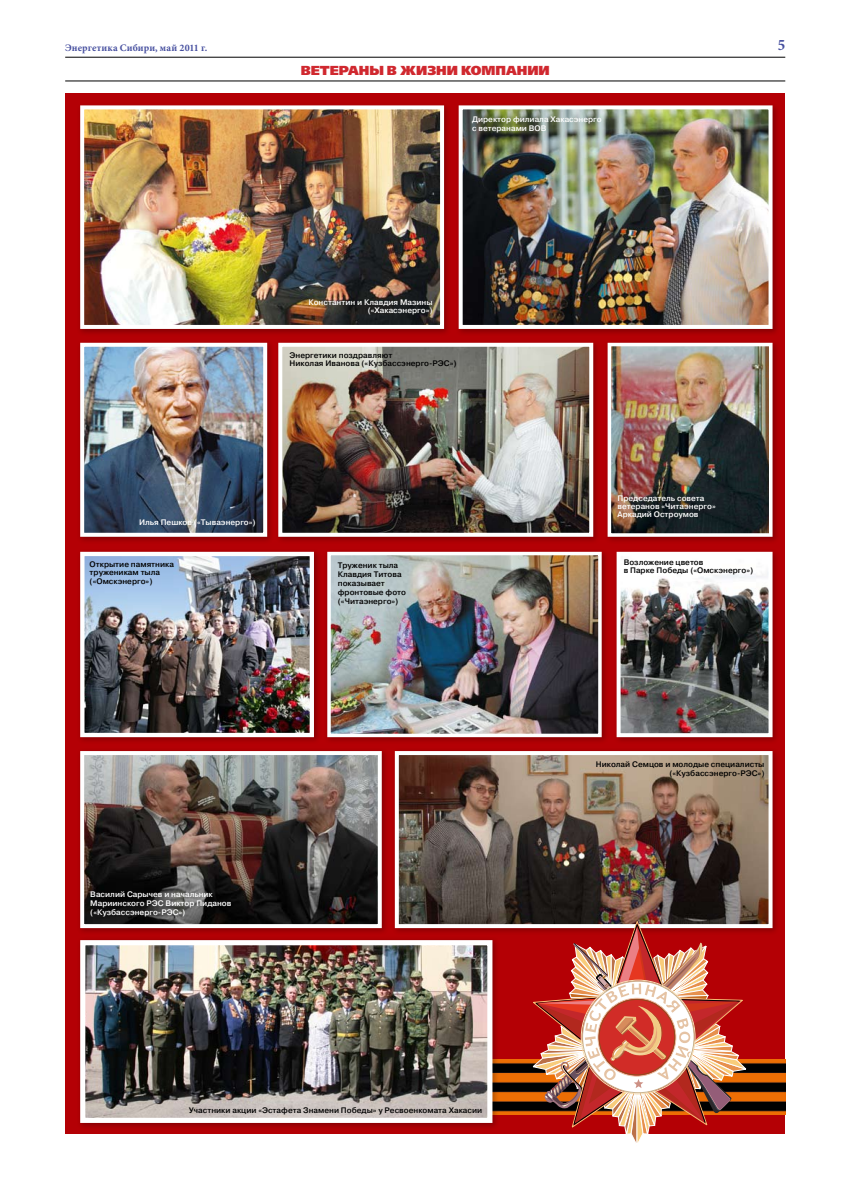
<style>
.page{position:relative;width:842px;height:1191px;background:#fff}
.page>*{position:absolute;margin:0;border:0;box-sizing:border-box;transform-origin:0 0}
.t1{font:700 condensed 16px "Minion Pro";color:#464f9f}
.t2{font:13px "Free Set Black C";color:#d0282f}
.t3{font:700 10px "Minion Pro";letter-spacing:.015em;color:#464f9f}
.t4{font:500 8px/8.4px "Pragmatica";color:#000}
.t5{font:500 8px/8.4px "Pragmatica";color:#fff}
</style>
<div class="page">
<hr style="left:65px;top:80px;width:720px;height:1px;background:#000">
<hr style="left:65px;top:57px;width:720px;height:1px;background:#000">
<div style="left:65px;top:93px;width:720px;height:1041px;background:#b40005"></div>
<div style="left:77px;top:102px;width:378px;height:239px;background:#000;opacity:.27"></div>
<img style="left:85px;top:110px;width:354px;height:214px">
<div style="left:80px;top:105px;width:364px;height:224px;border:4px solid #fff"></div>
<div style="left:77px;top:339px;width:202px;height:209px;background:#000;opacity:.27"></div>
<img style="left:85px;top:348px;width:177px;height:184px">
<div style="left:80px;top:343px;width:187px;height:194px;border:4px solid #fff"></div>
<div style="left:275px;top:339px;width:330px;height:209px;background:#000;opacity:.27"></div>
<img style="left:283px;top:348px;width:305px;height:184px">
<div style="left:278px;top:343px;width:315px;height:194px;border:4px solid #fff"></div>
<div style="left:391px;top:747px;width:393px;height:192px;background:#000;opacity:.27"></div>
<img style="left:400px;top:756px;width:367px;height:167px">
<div style="left:395px;top:751px;width:377px;height:177px;border:4px solid #fff"></div>
<div style="left:613px;top:548px;width:171px;height:200px;background:#000;opacity:.27"></div>
<img style="left:622px;top:557px;width:145px;height:175px">
<div style="left:617px;top:552px;width:155px;height:185px;border:4px solid #fff"></div>
<div style="left:77px;top:747px;width:316px;height:192px;background:#000;opacity:.27"></div>
<img style="left:85px;top:756px;width:292px;height:167px">
<div style="left:80px;top:751px;width:302px;height:177px;border:4px solid #fff"></div>
<div style="left:455px;top:102px;width:329px;height:239px;background:#000;opacity:.27"></div>
<img style="left:464px;top:110px;width:303px;height:214px">
<div style="left:459px;top:105px;width:313px;height:224px;border:4px solid #fff"></div>
<div style="left:604px;top:339px;width:180px;height:209px;background:#000;opacity:.27"></div>
<img style="left:613px;top:348px;width:154px;height:184px">
<div style="left:608px;top:343px;width:164px;height:194px;border:4px solid #fff"></div>
<div style="left:77px;top:548px;width:249px;height:200px;background:#000;opacity:.27"></div>
<img style="left:85px;top:557px;width:224px;height:175px">
<div style="left:80px;top:552px;width:234px;height:185px;border:4px solid #fff"></div>
<div style="left:324px;top:548px;width:289px;height:200px;background:#000;opacity:.27"></div>
<img style="left:331px;top:556px;width:267px;height:177px">
<div style="left:327px;top:552px;width:275px;height:185px;border:3px solid #fff"></div>
<img style="left:504px;top:1059px;width:281px;height:55px">
<div style="left:77px;top:936px;width:427px;height:198px;background:#000;opacity:.27"></div>
<img style="left:86px;top:946px;width:400px;height:171px">
<div style="left:80px;top:940px;width:412px;height:183px;border:5px solid #fff"></div>
<svg style="left:531px;top:920px;width:213px;height:195px"></svg>
<img style="left:533px;top:924px;width:213px;height:219px">
<p class="t3" style="left:65px;top:40px;width:144px">Энергетика Сибири, май 2011 г.</p>
<h1 class="t1" style="left:778px;top:34px;width:9px">5</h1>
<h2 class="t2" style="left:301px;top:62px;width:251px">ветераны в жизни компании</h2>
<p class="t5" style="left:472px;top:115px;width:131px">Директор филиала Хакасэнерго с ветеранами ВОВ</p>
<p class="t5" style="left:308px;top:298px;width:126px;text-align:right">Константин и Клавдия Мазины («Хакасэнерго»)</p>
<p class="t4" style="left:290px;top:351px;width:169px">Энергетики поздравляют<br>Николая Иванова («Кузбассэнерго-РЭС»)</p>
<p class="t5" style="left:139px;top:518px;width:118px">Илья Пешков («Тываэнерго»)</p>
<p class="t5" style="left:617px;top:493px;width:100px">Председатель совета ветеранов «Читаэнерго»<br>Аркадий Остроумов</p>
<p class="t4" style="left:90px;top:560px;width:86px">Открытие памятника труженикам тыла («Омскэнерго»)</p>
<p class="t4" style="left:624px;top:558px;width:131px">Возложение цветов<br>в Парке Победы («Омскэнерго»)</p>
<p class="t4" style="left:338px;top:560px;width:70px;line-height:9px">Труженик тыла<br>Клавдия Титова показывает фронтовые фото («Читаэнерго»)</p>
<p class="t5" style="left:90px;top:890px;width:143px;line-height:9px">Василий Сарычев и начальник<br>Мариинского РЭС Виктор Пиданов («Кузбассэнерго-РЭС»)</p>
<p class="t4" style="left:189px;top:1106px;width:295px">Участники акции «Эстафета Знамени Победы» у Ресвоенкомата Хакасии</p>
<p class="t4" style="left:596px;top:760px;width:170px;text-align:right">Николай Семцов и молодые специалисты («Кузбассэнерго-РЭС»)</p>
</div>
